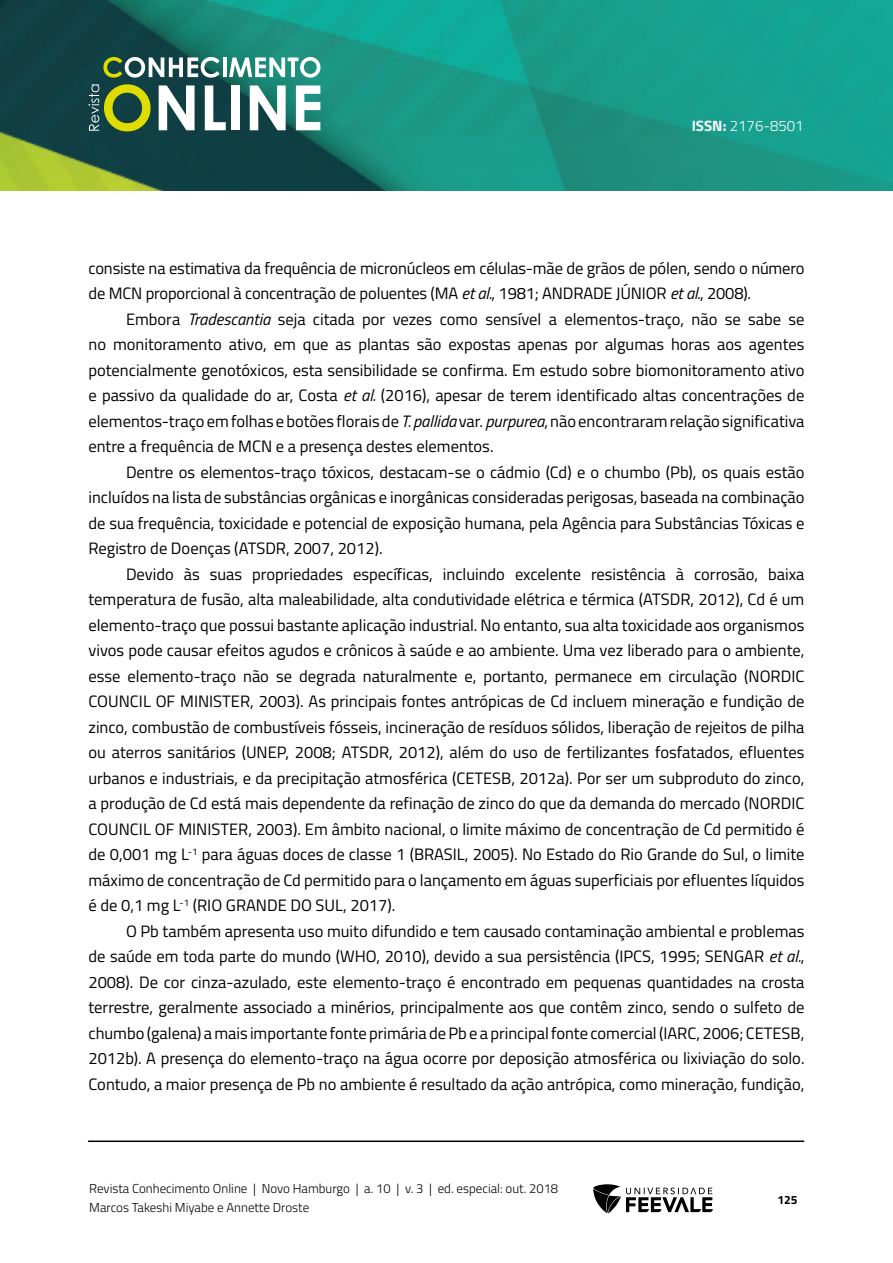
<style>
.page{position:relative;width:893px;height:1263px;background:#fff}
.page>*{position:absolute;margin:0;border:0;box-sizing:border-box;transform-origin:0 0}
.t1{font:16.5px/25.5px "Titillium Web";color:#000;text-align:justify}
.t2{font:300 15px "Titillium Web";color:#fff}
.t3{font:300 12.9px/19.5px "Titillium Web";color:#000}
.t4{font:700 12px "Titillium Web";color:#000}
.s1{font-weight:700}
.s2{font-style:italic}
</style>
<div class="page">
<img style="left:0;top:0;width:893px;height:190px">
<svg style="left:593px;top:1184px;width:120px;height:29px"></svg>
<svg style="left:103px;top:57px;width:117px;height:21px"></svg>
<hr style="left:223px;top:57px;width:3px;height:20px;background:#fff">
<svg style="left:229px;top:57px;width:91px;height:21px"></svg>
<svg style="left:88px;top:84px;width:63px;height:47px;background:#607d34"></svg>
<svg style="left:159px;top:85px;width:36px;height:45px"></svg>
<svg style="left:205px;top:85px;width:21px;height:45px"></svg>
<div style="left:232px;top:85px;width:8px;height:45px;background:#fff"></div>
<svg style="left:250px;top:85px;width:36px;height:45px"></svg>
<svg style="left:296px;top:85px;width:24px;height:45px"></svg>
<hr style="left:88px;top:1140px;width:716px;height:2px;background:#000">
<p class="t2" style="left:692px;top:115px;width:114px"><span class="s1">ISSN:</span> 2176-8501</p>
<p class="t1" style="left:88px;top:254px;width:717px">consiste na estimativa da frequência de micronúcleos em células-mãe de grãos de pólen, sendo o número de MCN proporcional à concentração de poluentes (MA <span class="s2">et al.</span>, 1981; ANDRADE JÚNIOR <span class="s2">et al.</span>, 2008).</p>
<p class="t1" style="left:88px;top:305px;width:717px;text-indent:38px">Embora <span class="s2">Tradescantia</span> seja citada por vezes como sensível a elementos-traço, não se sabe se no monitoramento ativo, em que as plantas são expostas apenas por algumas horas aos agentes potencialmente genotóxicos, esta sensibilidade se confirma. Em estudo sobre biomonitoramento ativo e passivo da qualidade do ar, Costa <span class="s2">et al.</span> (2016), apesar de terem identificado altas concentrações de elementos-traço em folhas e botões florais de <span class="s2">T. pallida</span> var. <span class="s2">purpurea</span>, não encontraram relação significativa entre a frequência de MCN e a presença destes elementos.</p>
<p class="t1" style="left:88px;top:458px;width:717px;text-indent:38px">Dentre os elementos-traço tóxicos, destacam-se o cádmio (Cd) e o chumbo (Pb), os quais estão incluídos na lista de substâncias orgânicas e inorgânicas consideradas perigosas, baseada na combinação de sua frequência, toxicidade e potencial de exposição humana, pela Agência para Substâncias Tóxicas e Registro de Doenças (ATSDR, 2007, 2012).</p>
<p class="t1" style="left:88px;top:560px;width:718px;text-indent:38px">Devido às suas propriedades específicas, incluindo excelente resistência à corrosão, baixa temperatura de fusão, alta maleabilidade, alta condutividade elétrica e térmica (ATSDR, 2012), Cd é um elemento-traço que possui bastante aplicação industrial. No entanto, sua alta toxicidade aos organismos vivos pode causar efeitos agudos e crônicos à saúde e ao ambiente. Uma vez liberado para o ambiente, esse elemento-traço não se degrada naturalmente e, portanto, permanece em circulação (NORDIC COUNCIL OF MINISTER, 2003). As principais fontes antrópicas de Cd incluem mineração e fundição de zinco, combustão de combustíveis fósseis, incineração de resíduos sólidos, liberação de rejeitos de pilha ou aterros sanitários (UNEP, 2008; ATSDR, 2012), além do uso de fertilizantes fosfatados, efluentes urbanos e industriais, e da precipitação atmosférica (CETESB, 2012a). Por ser um subproduto do zinco, a produção de Cd está mais dependente da refinação de zinco do que da demanda do mercado (NORDIC COUNCIL OF MINISTER, 2003). Em âmbito nacional, o limite máximo de concentração de Cd permitido é de 0,001 mg L<sup>-1</sup> para águas doces de classe 1 (BRASIL, 2005). No Estado do Rio Grande do Sul, o limite máximo de concentração de Cd permitido para o lançamento em águas superficiais por efluentes líquidos é de 0,1 mg L<sup>-1</sup> (RIO GRANDE DO SUL, 2017).</p>
<p class="t1" style="left:88px;top:917px;width:717px;text-indent:38px">O Pb também apresenta uso muito difundido e tem causado contaminação ambiental e problemas de saúde em toda parte do mundo (WHO, 2010), devido a sua persistência (IPCS, 1995; SENGAR <span class="s2">et al.</span>, 2008). De cor cinza-azulado, este elemento-traço é encontrado em pequenas quantidades na crosta terrestre, geralmente associado a minérios, principalmente aos que contêm zinco, sendo o sulfeto de chumbo (galena) a mais importante fonte primária de Pb e a principal fonte comercial (IARC, 2006; CETESB, 2012b). A presença do elemento-traço na água ocorre por deposição atmosférica ou lixiviação do solo.<br>Contudo, a maior presença de Pb no ambiente é resultado da ação antrópica, como mineração, fundição,</p>
<p class="t3" style="left:89px;top:1178px;width:470px">Revista Conhecimento Online | Novo Hamburgo | a. 10 | v. 3 | ed. especial: out. 2018<br>Marcos Takeshi Miyabe e Annette Droste</p>
<p class="t4" style="left:777px;top:1190px;width:22px">125</p>
</div>
